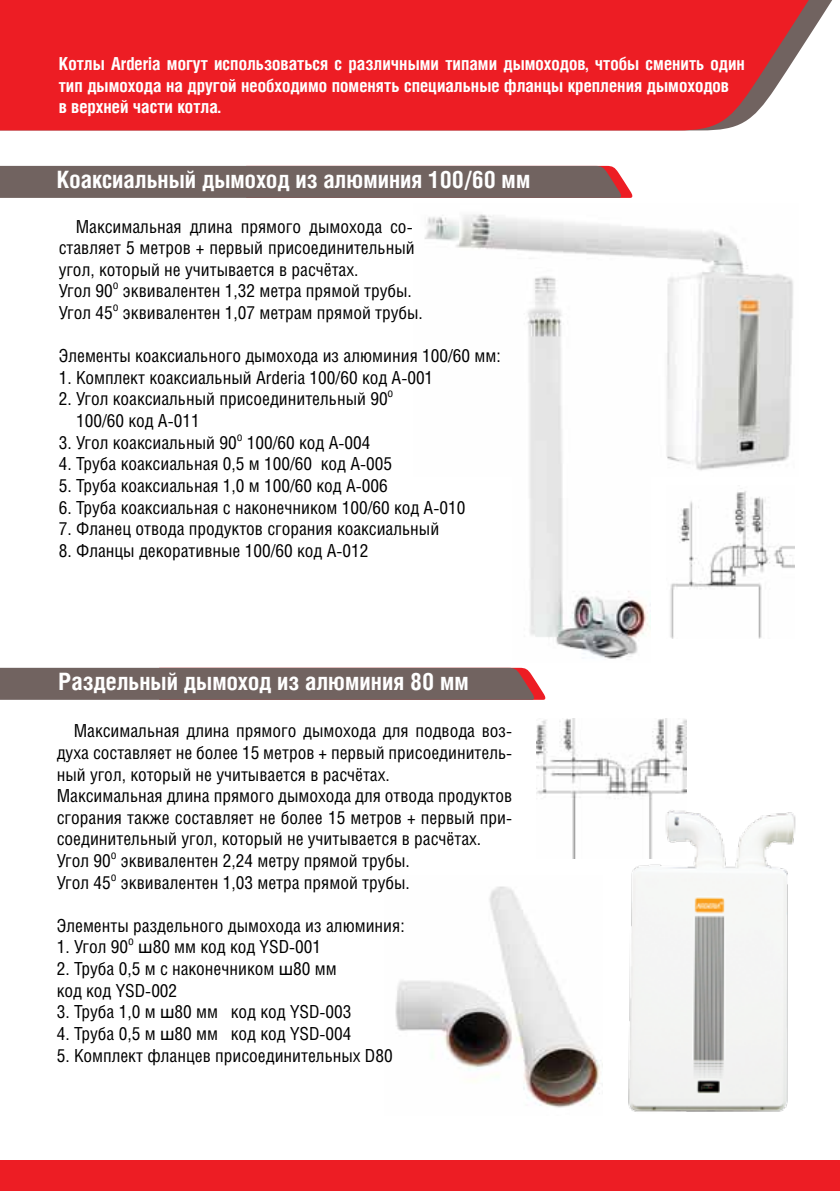
<style>
.page{position:relative;width:840px;height:1191px;background:#fff}
.page>*{position:absolute;margin:0;border:0;box-sizing:border-box;transform-origin:0 0}
.t1{font:700 24px "Helios Cond";color:#fff}
.t2{font:18px/21.6px "Helios Cond";color:#000}
.t3{font:700 18px/21.6px "Helios Cond";color:#fff}
.s1{font-family:"Arial"}
</style>
<div class="page">
<div style="left:0;top:1160px;width:839px;height:31px;background:#ed1d24"></div>
<div style="left:0;top:166px;width:633px;height:32px;background:#716360"></div>
<div style="left:0;top:668px;width:546px;height:32px;background:#716360"></div>
<img style="left:395px;top:886px;width:206px;height:222px">
<img style="left:424px;top:214px;width:369px;height:257px">
<img style="left:511px;top:268px;width:139px;height:391px">
<img style="left:670px;top:491px;width:124px;height:147px">
<img style="left:536px;top:719px;width:150px;height:139px">
<img style="left:624px;top:798px;width:172px;height:314px">
<svg style="left:0;top:0;width:832px;height:130px;background:#ea2a31"></svg>
<p class="t3" style="left:59px;top:53px;width:687px">Котлы Arderia могут использоваться с различными типами дымоходов, чтобы сменить один тип дымохода на другой необходимо поменять специальные фланцы крепления дымоходов<br>в верхней части котла.</p>
<h1 class="t1" style="left:57px;top:166px;width:475px">Коаксиальный дымоход из алюминия 100/60 мм</h1>
<p class="t2" style="left:59px;top:215px;width:365px;text-indent:17px">Максимальная длина прямого дымохода со&shy;ставляет 5 метров + первый присоединительный угол, который не учитывается в расчётах.<br>Угол 90<sup>о</sup> эквивалентен 1,32 метра прямой трубы.<br>Угол 45<sup>о</sup> эквивалентен 1,07 метрам прямой трубы.</p>
<p class="t2" style="left:59px;top:345px;width:443px">Элементы коаксиального дымохода из алюминия 100/60 мм:</p>
<p class="t2" style="left:59px;top:366px;width:376px">1. Комплект коаксиальный Arderia 100/60 код A-001</p>
<p class="t2" style="left:76px;top:388px;width:319px;text-indent:-17px">2. Угол коаксиальный присоединительный 90<sup>о<br></sup>100/60 код A-011</p>
<p class="t2" style="left:59px;top:431px;width:313px">3. Угол коаксиальный 90<sup>о</sup> 100/60 код А-004</p>
<p class="t2" style="left:59px;top:453px;width:335px">4. Труба коаксиальная 0,5 м 100/60 код А-005</p>
<p class="t2" style="left:59px;top:474px;width:330px">5. Труба коаксиальная 1,0 м 100/60 код А-006</p>
<p class="t2" style="left:59px;top:496px;width:408px">6. Труба коаксиальная с наконечником 100/60 код А-010</p>
<p class="t2" style="left:59px;top:517px;width:382px">7. Фланец отвода продуктов сгорания коаксиальный</p>
<p class="t2" style="left:59px;top:539px;width:311px">8. Фланцы декоративные 100/60 код А-012</p>
<h1 class="t1" style="left:59px;top:667px;width:411px">Раздельный дымоход из алюминия 80 мм</h1>
<p class="t2" style="left:57px;top:720px;width:457px;text-indent:17px">Максимальная длина прямого дымохода для подвода воз&shy;духа составляет не более 15 метров + первый присоединитель&shy;ный угол, который не учитывается в расчётах.<br>Максимальная длина прямого дымохода для отвода продуктов сгорания также составляет не более 15 метров + первый при&shy;соединительный угол, который не учитывается в расчётах.<br>Угол 90<sup>о</sup> эквивалентен 2,24 метру прямой трубы.<br>Угол 45<sup>о</sup> эквивалентен 1,03 метра прямой трубы.</p>
<p class="t2" style="left:57px;top:914px;width:349px">Элементы раздельного дымохода из алюминия:</p>
<p class="t2" style="left:57px;top:936px;width:266px">1. Угол 90<sup>о</sup> <span class="s1">ø</span>80 мм код код YSD-001</p>
<p class="t2" style="left:57px;top:957px;width:281px">2. Труба 0,5 м с наконечником <span class="s1">ø</span>80 мм код код YSD-002</p>
<p class="t2" style="left:57px;top:1000px;width:296px">3. Труба 1,0 м <span class="s1">ø</span>80 мм код код YSD-003</p>
<p class="t2" style="left:57px;top:1022px;width:296px">4. Труба 0,5 м <span class="s1">ø</span>80 мм код код YSD-004</p>
<p class="t2" style="left:57px;top:1044px;width:337px">5. Комплект фланцев присоединительных D80</p>
</div>
